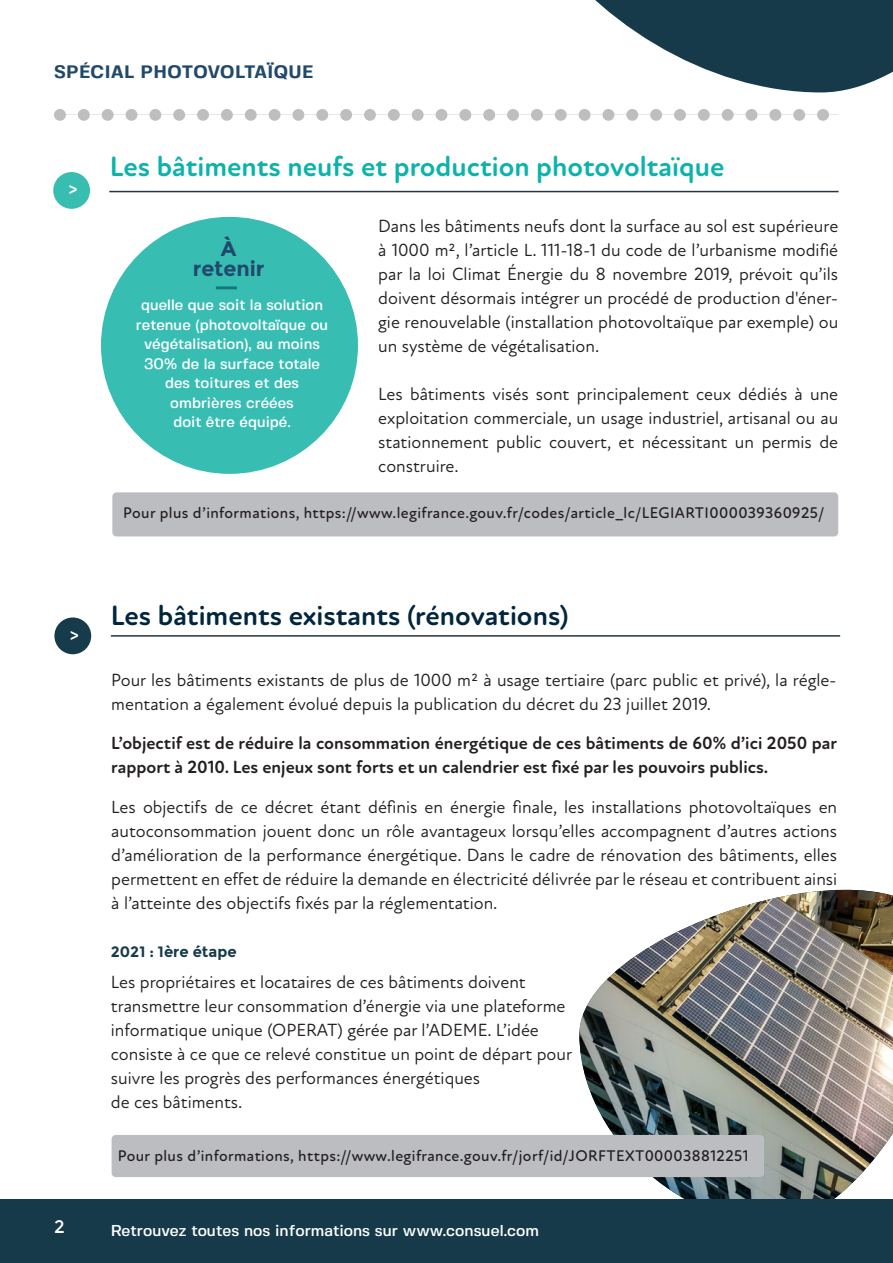
<style>
.page{position:relative;width:893px;height:1263px;background:#fff}
.page>*{position:absolute;margin:0;border:0;box-sizing:border-box;transform-origin:0 0}
.t1{font:700 28.5px "Atten Round New";color:#0cb3ab}
.t2{font:700 28.5px "Atten Round New";color:#00263e}
.t3{font:700 28.5px "Atten Round New";color:#fff}
.t4{font:700 21px/19.5px "Montserrat";color:#21496c;text-align:center}
.t5{font:18px/24px "Atten Round New";color:#231f20;text-align:justify}
.t6{font:700 18px/24px "Atten Round New";color:#231f20}
.t7{font:700 18px "Fivo Sans";letter-spacing:.025em;color:#21496c}
.t8{font:18px "Montserrat";color:#fff}
.t9{font:500 15.75px "Atten Round New";letter-spacing:.025em;color:#231f20}
.t10{font:500 15.75px "Fivo Sans";color:#fff}
.t11{font:500 15px/19.5px "Fivo Sans";color:#fff;text-align:center}
.t12{font:700 15px "Montserrat";color:#163a4a}
.s1{font-family:"Fivo Sans";font-weight:500;font-size:18px}
</style>
<div class="page">
<div style="left:112px;top:492px;width:726px;height:44px;background:#bcbdc0;border-radius:4px"></div>
<div style="left:101px;top:217px;width:257px;height:257px;background:#37bdb2;border-radius:50%"></div>
<hr style="left:216px;top:286px;width:21px;height:3px;background:#127b7a">
<img style="left:579px;top:890px;width:314px;height:309px">
<div style="left:54px;top:173px;width:35px;height:35px;background:#37beb1;border-radius:18px"></div>
<div style="left:53px;top:172px;width:37px;height:37px;border:2px solid #37beb1;border-radius:50%"></div>
<div style="left:55px;top:618px;width:35px;height:35px;background:#163b4a;border-radius:18px"></div>
<div style="left:54px;top:617px;width:37px;height:37px;border:2px solid #163a4a;border-radius:50%"></div>
<hr style="left:111px;top:635px;width:729px;height:2px;background:#253541">
<hr style="left:109px;top:191px;width:730px;height:1px;background:#253541">
<div style="left:0;top:1199px;width:893px;height:64px;background:#173a4a"></div>
<svg style="left:54px;top:109px;width:775px;height:12px"></svg>
<svg style="left:595px;top:0;width:298px;height:92px"></svg>
<div style="left:112px;top:1135px;width:652px;height:42px;background:#bcbdc0;border-radius:4px"></div>
<p class="t7" style="left:54px;top:61px;width:261px">SPÉCIAL PHOTOVOLTAÏQUE</p>
<h1 class="t3" style="left:64px;top:177px;width:18px">+<span class="s1">&gt;</span></h1>
<h1 class="t1" style="left:110px;top:156px;width:616px">Les bâtiments neufs et production photovoltaïque</h1>
<p class="t4" style="left:193px;top:239px;width:73px">À retenir</p>
<p class="t11" style="left:136px;top:297px;width:194px">quelle que soit la solution retenue (photovoltaïque ou végétalisation), au moins<br>30% de la surface totale des toitures et des ombrières créées<br>doit être équipé.</p>
<p class="t5" style="left:378px;top:215px;width:461px">Dans les bâtiments neufs dont la surface au sol est supérieure à 1000 m², l’article L. 111-18-1 du code de l’urbanisme modifié par la loi Climat Énergie du 8 novembre 2019, prévoit qu’ils doivent désormais intégrer un procédé de production d'éner&shy;gie renouvelable (installation photovoltaïque par exemple) ou un système de végétalisation.</p>
<p class="t5" style="left:378px;top:383px;width:461px">Les bâtiments visés sont principalement ceux dédiés à une exploitation commerciale, un usage industriel, artisanal ou au stationnement public couvert, et nécessitant un permis de construire.</p>
<p class="t9" style="left:123px;top:507px;width:702px">Pour plus d’informations, https://www.legifrance.gouv.fr/codes/article_lc/LEGIARTI000039360925/</p>
<h1 class="t3" style="left:65px;top:622px;width:18px">+<span class="s1">&gt;</span></h1>
<p class="t8" style="left:54px;top:1217px;width:12px">2</p>
<h1 class="t2" style="left:111px;top:604px;width:459px">Les bâtiments existants (rénovations)</h1>
<p class="t5" style="left:111px;top:668px;width:727px">Pour les bâtiments existants de plus de 1000 m² à usage tertiaire (parc public et privé), la régle&shy;mentation a également évolué depuis la publication du décret du 23 juillet 2019.</p>
<p class="t6" style="left:111px;top:733px;width:727px">L’objectif est de réduire la consommation énergétique de ces bâtiments de 60% d’ici 2050 par rapport à 2010. Les enjeux sont forts et un calendrier est fixé par les pouvoirs publics.</p>
<p class="t5" style="left:111px;top:795px;width:727px">Les objectifs de ce décret étant définis en énergie finale, les installations photovoltaïques en autoconsommation jouent donc un rôle avantageux lorsqu’elles accompagnent d’autres actions d’amélioration de la performance énergétique. Dans le cadre de rénovation des bâtiments, elles permettent en effet de réduire la demande en électricité délivrée par le réseau et contribuent ainsi à l’atteinte des objectifs fixés par la réglementation.</p>
<p class="t12" style="left:111px;top:943px;width:127px">2021 : 1ère étape</p>
<p class="t5" style="left:111px;top:970px;width:463px;text-align:left">Les propriétaires et locataires de ces bâtiments doivent transmettre leur consommation d’énergie via une plateforme informatique unique (OPERAT) gérée par l’ADEME. L’idée consiste à ce que ce relevé constitue un point de départ pour suivre les progrès des performances énergétiques<br>de ces bâtiments.</p>
<p class="t9" style="left:118px;top:1149px;width:632px">Pour plus d’informations, https://www.legifrance.gouv.fr/jorf/id/JORFTEXT000038812251</p>
<p class="t10" style="left:111px;top:1224px;width:430px">Retrouvez toutes nos informations sur www.consuel.com</p>
</div>
